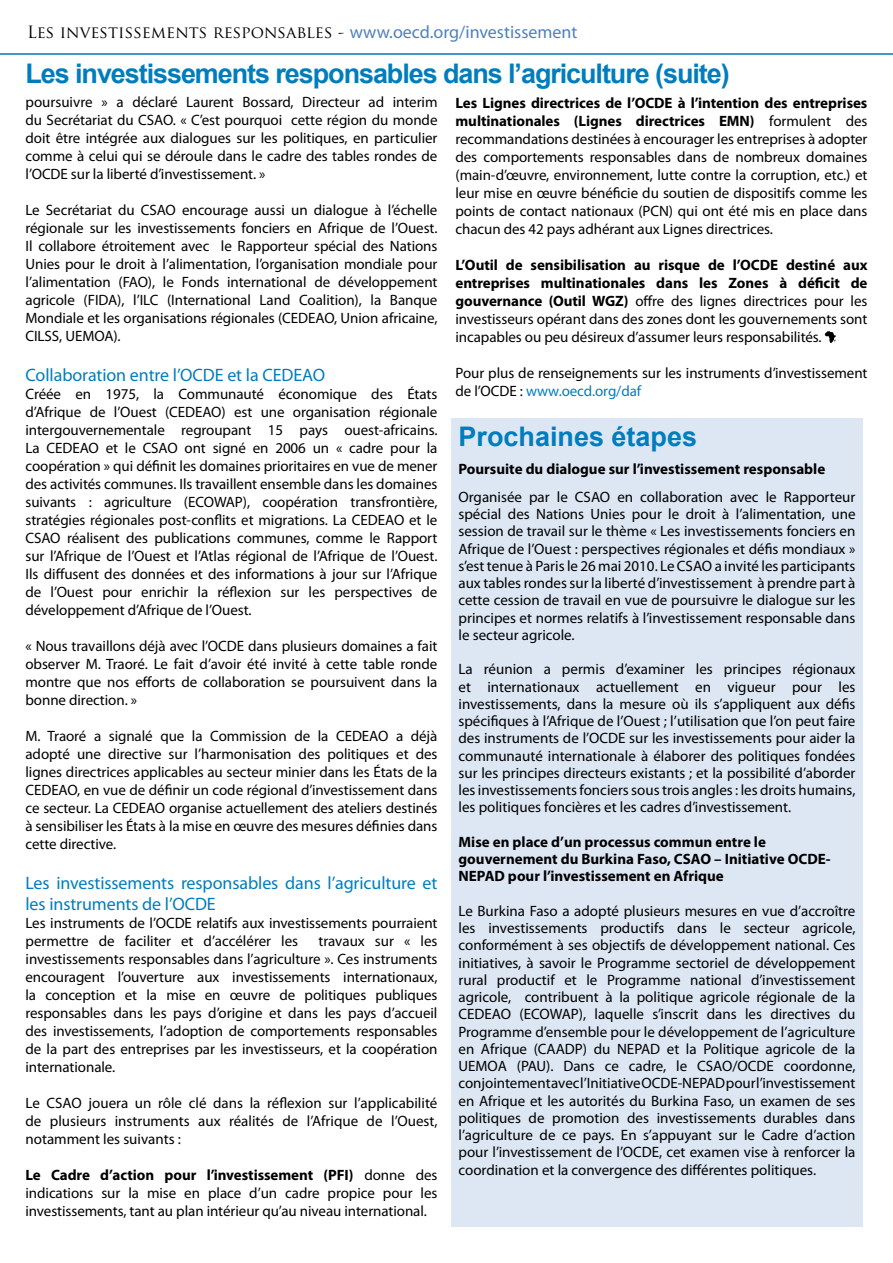
<style>
.page{position:relative;width:893px;height:1263px;background:#fff}
.page>*{position:absolute;margin:0;border:0;box-sizing:border-box;transform-origin:0 0}
.t1{font:700 27px "Arial";letter-spacing:-.04em;color:#007dbd}
.t2{font:700 27px "Arial";color:#007dbd}
.t3{font:18px/21.6px "Myriad Pro";letter-spacing:-.005em;color:#007dbd}
.t4{font:16.5px "Trajan Pro";color:#000}
.t5{font:15px/18px "Myriad Pro";letter-spacing:-.005em;color:#000;text-align:justify}
.t6{font:700 15px/17.2px "Myriad Pro";color:#000}
.s1{font-family:"Myriad Pro";font-size:18px;color:#4f81bc}
.s2{font-weight:700}
.s3{color:#007dbd}
</style>
<div class="page">
<hr style="left:0;top:53px;width:893px;height:2px;background:#0078bc">
<svg style="left:825px;top:331px;width:11px;height:12px"></svg>
<div style="left:451px;top:418px;width:412px;height:809px;background:#dde7f4"></div>
<p class="t4" style="left:27px;top:22px;width:552px">Les investissements responsables - <span class="s1">www.oecd.org/investissement</span></p>
<h1 class="t1" style="left:26px;top:55px;width:706px">Les investissements responsables dans l’agriculture (suite)</h1>
<p class="t5" style="left:26px;top:93px;width:414px">poursuivre » a déclaré Laurent Bossard, Directeur ad interim du Secrétariat du CSAO. « C’est pourquoi cette région du monde doit être intégrée aux dialogues sur les politiques, en particulier comme à celui qui se déroule dans le cadre des tables rondes de l’OCDE sur la liberté d’investissement. »</p>
<p class="t5" style="left:26px;top:201px;width:413px">Le Secrétariat du CSAO encourage aussi un dialogue à l’échelle régionale sur les investissements fonciers en Afrique de l’Ouest.<br>Il collabore étroitement avec le Rapporteur spécial des Nations Unies pour le droit à l’alimentation, l’organisation mondiale pour l’alimentation (FAO), le Fonds international de développement agricole (FIDA), l’ILC (International Land Coalition), la Banque Mondiale et les organisations régionales (CEDEAO, Union africaine, CILSS, UEMOA).</p>
<p class="t3" style="left:26px;top:364px;width:301px">Collaboration entre l’OCDE et la CEDEAO</p>
<p class="t5" style="left:26px;top:385px;width:414px">Créée en 1975, la Communauté économique des États d’Afrique de l’Ouest (CEDEAO) est une organisation régionale intergouvernementale regroupant 15 pays ouest-africains.<br>La CEDEAO et le CSAO ont signé en 2006 un « cadre pour la coopération » qui définit les domaines prioritaires en vue de mener des activités communes. Ils travaillent ensemble dans les domaines suivants : agriculture (ECOWAP), coopération transfrontière, stratégies régionales post-conflits et migrations. La CEDEAO et le CSAO réalisent des publications communes, comme le Rapport sur l’Afrique de l’Ouest et l’Atlas régional de l’Afrique de l’Ouest.<br>Ils diffusent des données et des informations à jour sur l’Afrique de l’Ouest pour enrichir la réflexion sur les perspectives de développement d’Afrique de l’Ouest.</p>
<p class="t5" style="left:25px;top:637px;width:413px">« Nous travaillons déjà avec l’OCDE dans plusieurs domaines a fait observer M. Traoré. Le fait d’avoir été invité à cette table ronde montre que nos efforts de collaboration se poursuivent dans la bonne direction. »</p>
<p class="t5" style="left:25px;top:727px;width:414px">M. Traoré a signalé que la Commission de la CEDEAO a déjà adopté une directive sur l’harmonisation des politiques et des lignes directrices applicables au secteur minier dans les États de la CEDEAO, en vue de définir un code régional d’investissement dans ce secteur. La CEDEAO organise actuellement des ateliers destinés à sensibiliser les États à la mise en œuvre des mesures définies dans cette directive.</p>
<p class="t3" style="left:26px;top:871px;width:413px">Les investissements responsables dans l’agriculture et les instruments de l’OCDE</p>
<p class="t5" style="left:26px;top:914px;width:413px">Les instruments de l’OCDE relatifs aux investissements pourraient permettre de faciliter et d’accélérer les</p>
<p class="t5" style="left:26px;top:932px;width:414px;text-indent:293px">travaux sur « les investissements responsables dans l’agriculture ». Ces instruments encouragent l’ouverture aux investissements internationaux, la conception et la mise en œuvre de politiques publiques responsables dans les pays d’origine et dans les pays d’accueil des investissements, l’adoption de comportements responsables de la part des entreprises par les investisseurs, et la coopération internationale.</p>
<p class="t5" style="left:26px;top:1094px;width:414px">Le CSAO jouera un rôle clé dans la réflexion sur l’applicabilité de plusieurs instruments aux réalités de l’Afrique de l’Ouest, notamment les suivants :</p>
<p class="t5" style="left:26px;top:1166px;width:413px"><span class="s2">Le Cadre d’action pour l’investissement (PFI)</span> donne des indications sur la mise en place d’un cadre propice pour les investissements, tant au plan intérieur qu’au niveau international.</p>
<p class="t5" style="left:455px;top:93px;width:414px"><span class="s2">Les Lignes directrices de l’OCDE à l’intention des entreprises multinationales (Lignes directrices EMN)</span> formulent des recommandations destinées à encourager les entreprises à adopter des comportements responsables dans de nombreux domaines (main‑d’œuvre, environnement, lutte contre la corruption, etc.) et leur mise en œuvre bénéficie du soutien de dispositifs comme les points de contact nationaux (PCN) qui ont été mis en place dans chacun des 42 pays adhérant aux Lignes directrices.</p>
<p class="t5" style="left:455px;top:255px;width:414px"><span class="s2">L’Outil de sensibilisation au risque de l’OCDE destiné aux entreprises multinationales dans les Zones à déficit de gouvernance (Outil WGZ)</span> offre des lignes directrices pour les investisseurs opérant dans des zones dont les gouvernements sont incapables ou peu désireux d’assumer leurs responsabilités.</p>
<p class="t5" style="left:455px;top:363px;width:413px">Pour plus de renseignements sur les instruments d’investissement de l’OCDE : <span class="s3">www.oecd.org/daf</span></p>
<h1 class="t2" style="left:458px;top:418px;width:240px">Prochaines étapes</h1>
<p class="t6" style="left:458px;top:460px;width:368px">Poursuite du dialogue sur l’investissement responsable</p>
<p class="t5" style="left:458px;top:488px;width:398px;line-height:17.2px">Organisée par le CSAO en collaboration avec le Rapporteur spécial des Nations Unies pour le droit à l’alimentation, une session de travail sur le thème « Les investissements fonciers en Afrique de l’Ouest : perspectives régionales et défis mondiaux » s’est tenue à Paris le 26 mai 2010. Le CSAO a invité les participants aux tables rondes sur la liberté d’investissement à prendre part à cette cession de travail en vue de poursuivre le dialogue sur les principes et normes relatifs à l’investissement responsable dans le secteur agricole.</p>
<p class="t5" style="left:458px;top:660px;width:399px;line-height:17.2px">La réunion a permis d’examiner les principes régionaux et internationaux actuellement en vigueur pour les investissements, dans la mesure où ils s’appliquent aux défis spécifiques à l’Afrique de l’Ouest ; l’utilisation que l’on peut faire des instruments de l’OCDE sur les investissements pour aider la communauté internationale à élaborer des politiques fondées sur les principes directeurs existants ; et la possibilité d’aborder les investissements fonciers sous trois angles : les droits humains, les politiques foncières et les cadres d’investissement.</p>
<p class="t6" style="left:458px;top:833px;width:374px">Mise en place d’un processus commun entre le gouvernement du Burkina Faso, CSAO – Initiative OCDE-<br>NEPAD pour l’investissement en Afrique</p>
<p class="t5" style="left:458px;top:902px;width:399px;line-height:17.2px">Le Burkina Faso a adopté plusieurs mesures en vue d’accroître les investissements productifs dans le secteur agricole, conformément à ses objectifs de développement national. Ces initiatives, à savoir le Programme sectoriel de développement rural productif et le Programme national d’investissement agricole, contribuent à la politique agricole régionale de la CEDEAO (ECOWAP), laquelle s’inscrit dans les directives du Programme d’ensemble pour le développement de l’agriculture en Afrique (CAADP) du NEPAD et la Politique agricole de la UEMOA (PAU). Dans ce cadre, le CSAO/OCDE coordonne, conjointement avec l’Initiative OCDE-NEPAD pour l’investissement en Afrique et les autorités du Burkina Faso, un examen de ses politiques de promotion des investissements durables dans l’agriculture de ce pays. En s’appuyant sur le Cadre d’action pour l’investissement de l’OCDE, cet examen vise à renforcer la coordination et la convergence des différentes politiques.</p>
</div>
